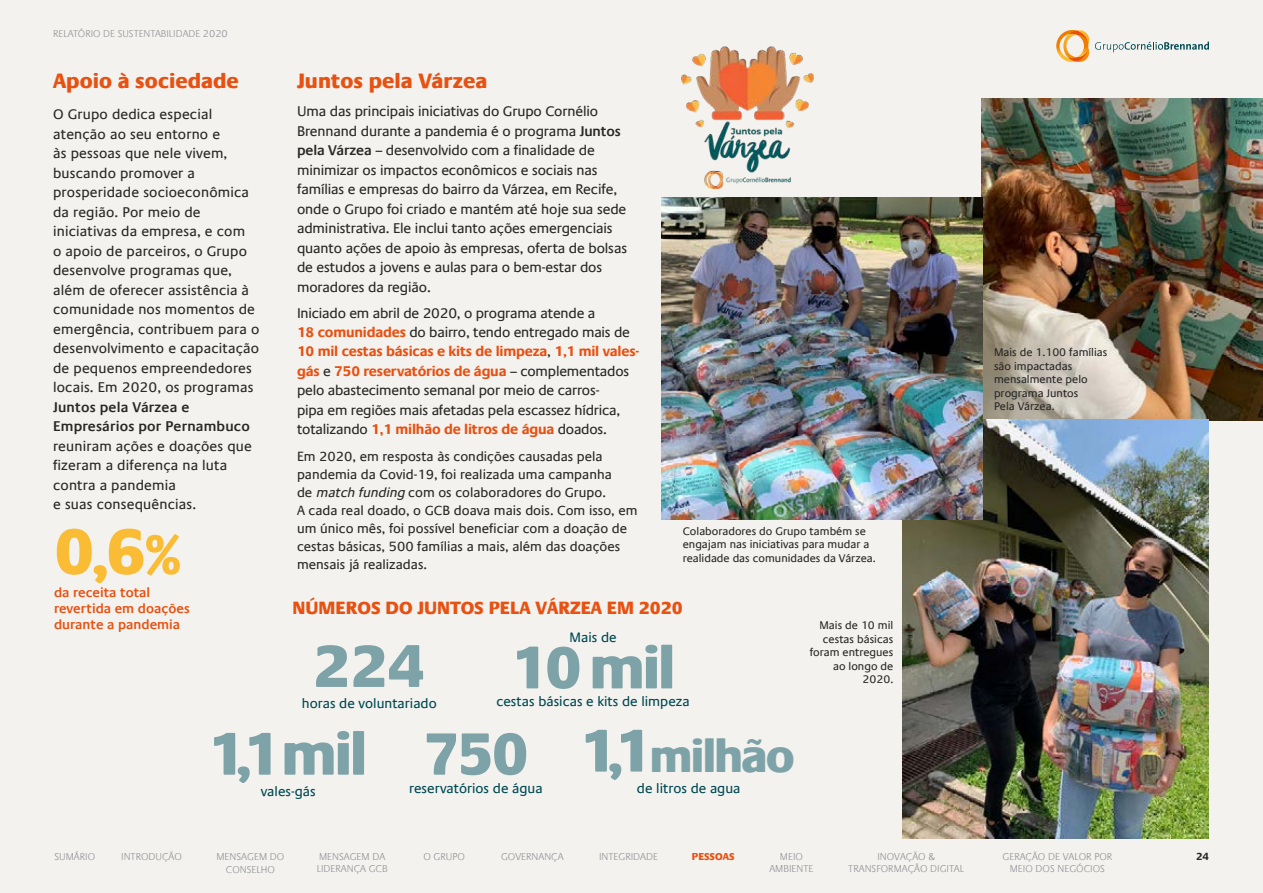
<style>
.page{position:relative;width:1263px;height:893px;background:#f3f2ee}
.page>*{position:absolute;margin:0;border:0;box-sizing:border-box;transform-origin:0 0}
.t1{font:800 66.15px "Praxis Com";color:#fabc34}
.t2{font:800 60.6px "Praxis Com";letter-spacing:-.05em;color:#7da2a7}
.t3{font:800 46.8px "Praxis Com";letter-spacing:-.05em;color:#7da2a7}
.t4{font:800 21px "Praxis Com";color:#e75112}
.t5{font:800 17.85px "Praxis Com";color:#e75112}
.t6{font:14.25px/19.5px "Praxis Com";letter-spacing:-.01em;color:#282827}
.t7{font:14.25px/19.5px "Praxis Com";letter-spacing:.01em;color:#282827}
.t8{font:600 14.25px/19.5px "Praxis Com";letter-spacing:.01em;color:#282827}
.t9{font:13.8px "Praxis Com";color:#004953}
.t10{font:13.5px/18px "Praxis Com";color:#282827}
.t11{font:600 13.5px/16.2px "Praxis Com";color:#e75112}
.t12{font:11.25px/13.5px "Praxis Com";color:#282827}
.t13{font:700 10.5px "Praxis Com";color:#282827}
.t14{font:300 10.2px/12.1px "Praxis Com";color:#93949b;text-align:center}
.t15{font:800 10.2px "Praxis Com";color:#e75112}
.t16{font:300 10.05px "Praxis Com";color:#93949b}
.s1{font-size:57.15px}
.s2{font-weight:600}
.s3{font-weight:700;color:#e75112}
.s4{font-style:italic}
.s5{font-size:60.6px}
</style>
<div class="page">
<svg style="left:1095px;top:42px;width:114px;height:10px"></svg>
<svg style="left:1056px;top:30px;width:33px;height:32px"></svg>
<img style="left:981px;top:98px;width:282px;height:322px">
<img style="left:903px;top:420px;width:306px;height:419px">
<img style="left:661px;top:198px;width:321px;height:321px">
<img style="left:681px;top:46px;width:133px;height:142px">
<p class="t16" style="left:53px;top:28px;width:176px">RELATÓRIO DE SUSTENTABILIDADE 2020</p>
<h3 class="t4" style="left:53px;top:68px;width:187px">Apoio à sociedade</h3>
<p class="t7" style="left:53px;top:105px;width:208px">O Grupo dedica especial atenção ao seu entorno e<br>às pessoas que nele vivem, buscando promover a prosperidade socioeconômica da região. Por meio de iniciativas da empresa, e com<br>o apoio de parceiros, o Grupo desenvolve programas que, além de oferecer assistência à comunidade nos momentos de emergência, contribuem para o desenvolvimento e capacitação de pequenos empreendedores locais. Em 2020, os programas</p>
<p class="t8" style="left:53px;top:397px;width:198px">Juntos pela Várzea e<br>Empresários por Pernambuco</p>
<p class="t7" style="left:53px;top:436px;width:200px">reuniram ações e doações que fizeram a diferença na luta contra a pandemia<br>e suas consequências.</p>
<h1 class="t1" style="left:54px;top:512px;width:128px">0,6<span class="s1">%</span></h1>
<p class="t11" style="left:54px;top:584px;width:137px">da receita total revertida em doações durante a pandemia</p>
<h3 class="t4" style="left:297px;top:68px;width:192px">Juntos pela Várzea</h3>
<p class="t6" style="left:297px;top:102px;width:332px">Uma das principais iniciativas do Grupo Cornélio Brennand durante a pandemia é o programa <span class="s2">Juntos pela Várzea</span> – desenvolvido com a finalidade de minimizar os impactos econômicos e sociais nas famílias e empresas do bairro da Várzea, em Recife, onde o Grupo foi criado e mantém até hoje sua sede administrativa. Ele inclui tanto ações emergenciais quanto ações de apoio às empresas, oferta de bolsas de estudos a jovens e aulas para o bem-estar dos moradores da região.</p>
<p class="t6" style="left:297px;top:303px;width:344px">Iniciado em abril de 2020, o programa atende a<br><span class="s3">18 comunidades</span> do bairro, tendo entregado mais de <span class="s3">10 mil cestas básicas e kits de limpeza</span>, <span class="s3">1,1 mil vales&shy;gás</span> e <span class="s3">750 reservatórios de água</span> – complementados pelo abastecimento semanal por meio de carros-<br>pipa em regiões mais afetadas pela escassez hídrica, totalizando <span class="s3">1,1 milhão de litros de água</span> doados.</p>
<p class="t10" style="left:297px;top:448px;width:342px">Em 2020, em resposta às condições causadas pela pandemia da Covid-19, foi realizada uma campanha<br>de <span class="s4">match funding</span> com os colaboradores do Grupo.<br>A cada real doado, o GCB doava mais dois. Com isso, em um único mês, foi possível beneficiar com a doação de cestas básicas, 500 famílias a mais, além das doações mensais já realizadas.</p>
<p class="t12" style="left:683px;top:524px;width:195px">Colaboradores do Grupo também se engajam nas iniciativas para mudar a realidade das comunidades da Várzea.</p>
<p class="t5" style="left:292px;top:597px;width:392px">NÚMEROS DO JUNTOS PELA VÁRZEA EM 2020</p>
<h2 class="t2" style="left:313px;top:630px;width:114px">224</h2>
<p class="t9" style="left:302px;top:695px;width:136px">horas de voluntariado</p>
<p class="t9" style="left:496px;top:693px;width:195px">cestas básicas e kits de limpeza</p>
<p class="t9" style="left:569px;top:629px;width:49px">Mais de</p>
<h2 class="t2" style="left:510px;top:631px;width:167px">10 mil</h2>
<p class="t12" style="left:810px;top:619px;width:85px;text-align:right">Mais de 10 mil cestas básicas foram entregues ao longo de<br>2020.</p>
<h2 class="t2" style="left:207px;top:718px;width:162px">1,1 mil</h2>
<p class="t9" style="left:261px;top:783px;width:57px">vales-gás</p>
<h2 class="t2" style="left:423px;top:718px;width:108px">750</h2>
<p class="t9" style="left:409px;top:780px;width:135px">reservatórios de água</p>
<h3 class="t3" style="left:579px;top:728px;width:217px"><span class="s5">1,1</span> milhão</h3>
<p class="t9" style="left:637px;top:780px;width:105px">de litros de agua</p>
<p class="t12" style="left:994px;top:346px;width:115px">Mais de 1.100 famílias são impactadas mensalmente pelo programa Juntos<br>Pela Várzea.</p>
<p class="t14" style="left:54px;top:851px;width:42px">SUMÁRIO</p>
<p class="t14" style="left:216px;top:851px;width:69px">MENSAGEM DO<br>CONSELHO</p>
<p class="t14" style="left:317px;top:851px;width:73px;text-align:left">MENSAGEM DA<br>LIDERANÇA GCB</p>
<p class="t14" style="left:423px;top:851px;width:43px">O GRUPO</p>
<p class="t14" style="left:599px;top:851px;width:61px">INTEGRIDADE</p>
<p class="t15" style="left:692px;top:851px;width:44px">PESSOAS</p>
<p class="t14" style="left:769px;top:851px;width:46px">MEIO<br>AMBIENTE</p>
<p class="t14" style="left:848px;top:851px;width:117px">INOVAÇÃO &amp;<br>TRANSFORMAÇÃO DIGITAL</p>
<p class="t14" style="left:1002px;top:851px;width:111px">GERAÇÃO DE VALOR POR<br>MEIO DOS NEGÓCIOS</p>
<p class="t14" style="left:121px;top:851px;width:62px">INTRODUÇÃO</p>
<p class="t14" style="left:501px;top:851px;width:64px">GOVERNANÇA</p>
<p class="t13" style="left:1196px;top:850px;width:14px">24</p>
</div>
